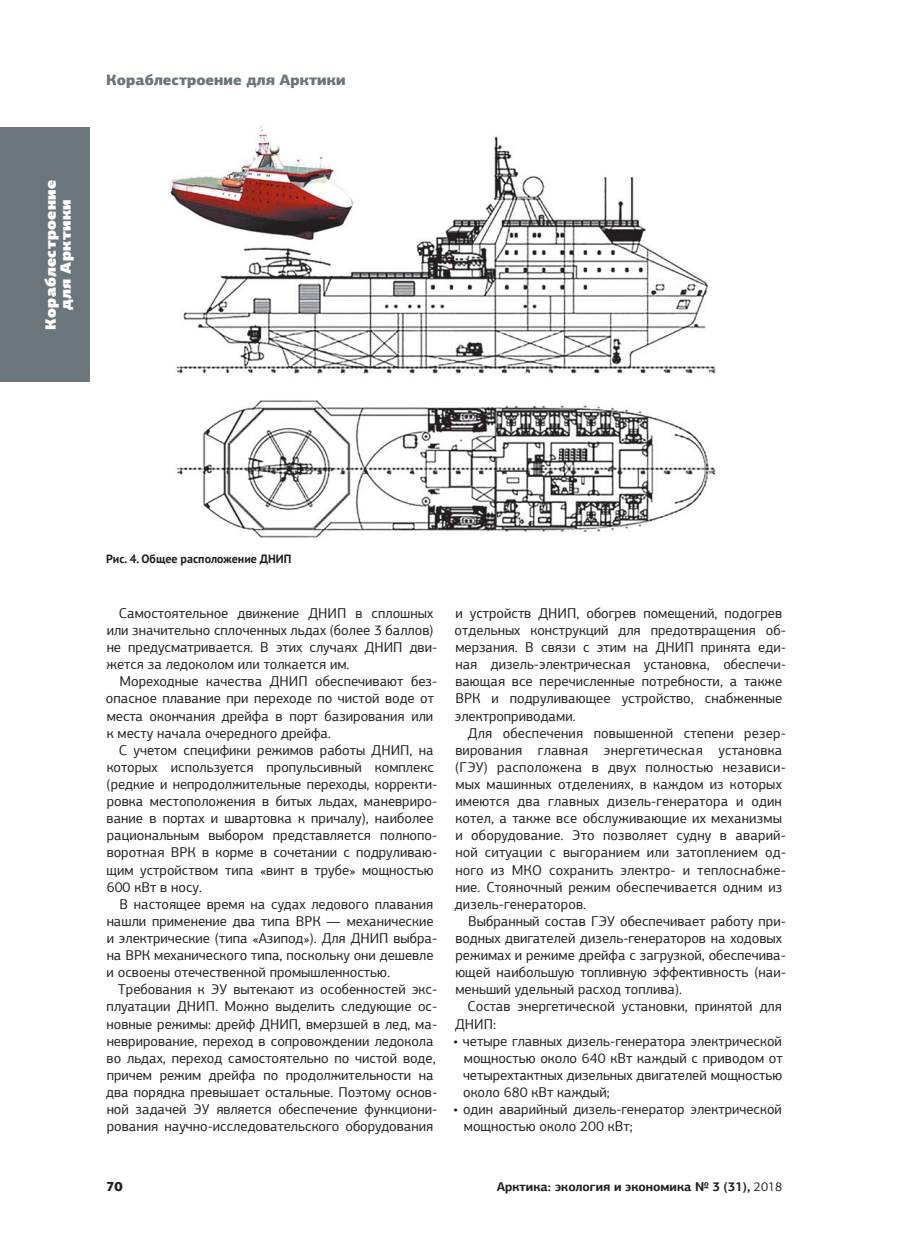
<style>
.page{position:relative;width:910px;height:1251px;background:#fff}
.page>*{position:absolute;margin:0;border:0;box-sizing:border-box;transform-origin:0 0}
.t1{font:900 15px/15px "PF Agora Sans Pro";letter-spacing:.02em;color:#fff;text-align:center}
.t2{font:900 15px "PF Agora Sans Pro";color:#6a757c}
.t3{font:14.25px/17.1px "PF Agora Sans Pro";color:#231f20}
.t4{font:900 13.5px "PF Agora Sans Pro";color:#231f20}
.t5{font:700 12.75px "PF Agora Sans Pro";color:#231f20}
.t6{font:700 12px "PT Sans";color:#231f20}
.s1{font-weight:400}
</style>
<div class="page">
<div style="left:0;top:128px;width:89px;height:254px;background:#6a757c"></div>
<img style="left:168px;top:126px;width:548px;height:412px">
<p class="t2" style="left:106px;top:74px;width:241px">Кораблестроение для Арктики</p>
<p class="t1" style="left:45px;top:329px;width:151px;rotate:-90deg">Кораблестроение для Арктики</p>
<p class="t6" style="left:106px;top:551px;width:187px">Рис. 4. Общее расположение ДНИП</p>
<p class="t3" style="left:107px;top:605px;width:332px;text-indent:12px">Самостоятельное движение ДНИП в сплошных или значительно сплоченных льдах (более 3 баллов) не предусматривается. В этих случаях ДНИП дви&shy;жется за ледоколом или толкается им.</p>
<p class="t3" style="left:106px;top:674px;width:333px;text-indent:14px">Мореходные качества ДНИП обеспечивают без&shy;опасное плавание при переходе по чистой воде от места окончания дрейфа в порт базирования или к месту начала очередного дрейфа.</p>
<p class="t3" style="left:107px;top:742px;width:332px;text-indent:12px">С учетом специфики режимов работы ДНИП, на которых используется пропульсивный комплекс (редкие и непродолжительные переходы, корректи&shy;ровка местоположения в битых льдах, маневриро&shy;вание в портах и швартовка к причалу), наиболее рациональным выбором представляется полнопо&shy;воротная ВРК в корме в сочетании с подруливаю&shy;щим устройством типа «винт в трубе» мощностью 600 кВт в носу.</p>
<p class="t3" style="left:107px;top:896px;width:332px;text-indent:13px">В настоящее время на судах ледового плавания нашли применение два типа ВРК — механические и электрические (типа «Азипод»). Для ДНИП выбра&shy;на ВРК механического типа, поскольку они дешевле и освоены отечественной промышленностью.</p>
<p class="t3" style="left:106px;top:982px;width:333px;text-indent:12px">Требования к ЭУ вытекают из особенностей экс&shy;плуатации ДНИП. Можно выделить следующие ос&shy;новные режимы: дрейф ДНИП, вмерзшей в лед, ма&shy;неврирование, переход в сопровождении ледокола во льдах, переход самостоятельно по чистой воде, причем режим дрейфа по продолжительности на два порядка превышает остальные. Поэтому основ&shy;ной задачей ЭУ является обеспечение функциони&shy;рования научно-исследовательского оборудования</p>
<p class="t3" style="left:455px;top:605px;width:333px">и устройств ДНИП, обогрев помещений, подогрев отдельных конструкций для предотвращения об&shy;мерзания. В связи с этим на ДНИП принята еди&shy;ная дизель-электрическая установка, обеспечи&shy;вающая все перечисленные потребности, а также ВРК и подруливающее устройство, снабженные электроприводами.</p>
<p class="t3" style="left:455px;top:725px;width:333px;text-indent:13px">Для обеспечения повышенной степени резер&shy;вирования главная энергетическая установка (ГЭУ) расположена в двух полностью независи&shy;мых машинных отделениях, в каждом из которых имеются два главных дизель-генератора и один котел, а также все обслуживающие их механизмы и оборудование. Это позволяет судну в аварий&shy;ной ситуации с выгоранием или затоплением од&shy;ного из МКО сохранить электро- и теплоснабже&shy;ние. Стояночный режим обеспечивается одним из дизель-генераторов.</p>
<p class="t3" style="left:455px;top:913px;width:332px;text-indent:13px">Выбранный состав ГЭУ обеспечивает работу при&shy;водных двигателей дизель-генераторов на ходовых режимах и режиме дрейфа с загрузкой, обеспечива&shy;ющей наибольшую топливную эффективность (наи&shy;меньший удельный расход топлива).</p>
<p class="t3" style="left:455px;top:999px;width:328px;text-indent:12px">Состав энергетической установки, принятой для<br>ДНИП:</p>
<p class="t3" style="left:463px;top:1033px;width:321px;text-align:justify;text-indent:-9px">• четыре главных дизель-генератора электрической мощностью около 640 кВт каждый с приводом от четырехтактных дизельных двигателей мощностью около 680 кВт каждый;</p>
<p class="t3" style="left:464px;top:1101px;width:320px;text-indent:-10px">• один аварийный дизель-генератор электрической мощностью около 200 кВт;</p>
<p class="t4" style="left:106px;top:1180px;width:18px">70</p>
<p class="t5" style="left:497px;top:1181px;width:287px">Арктика: экология и экономика № 3 (31), <span class="s1">2018</span></p>
</div>
